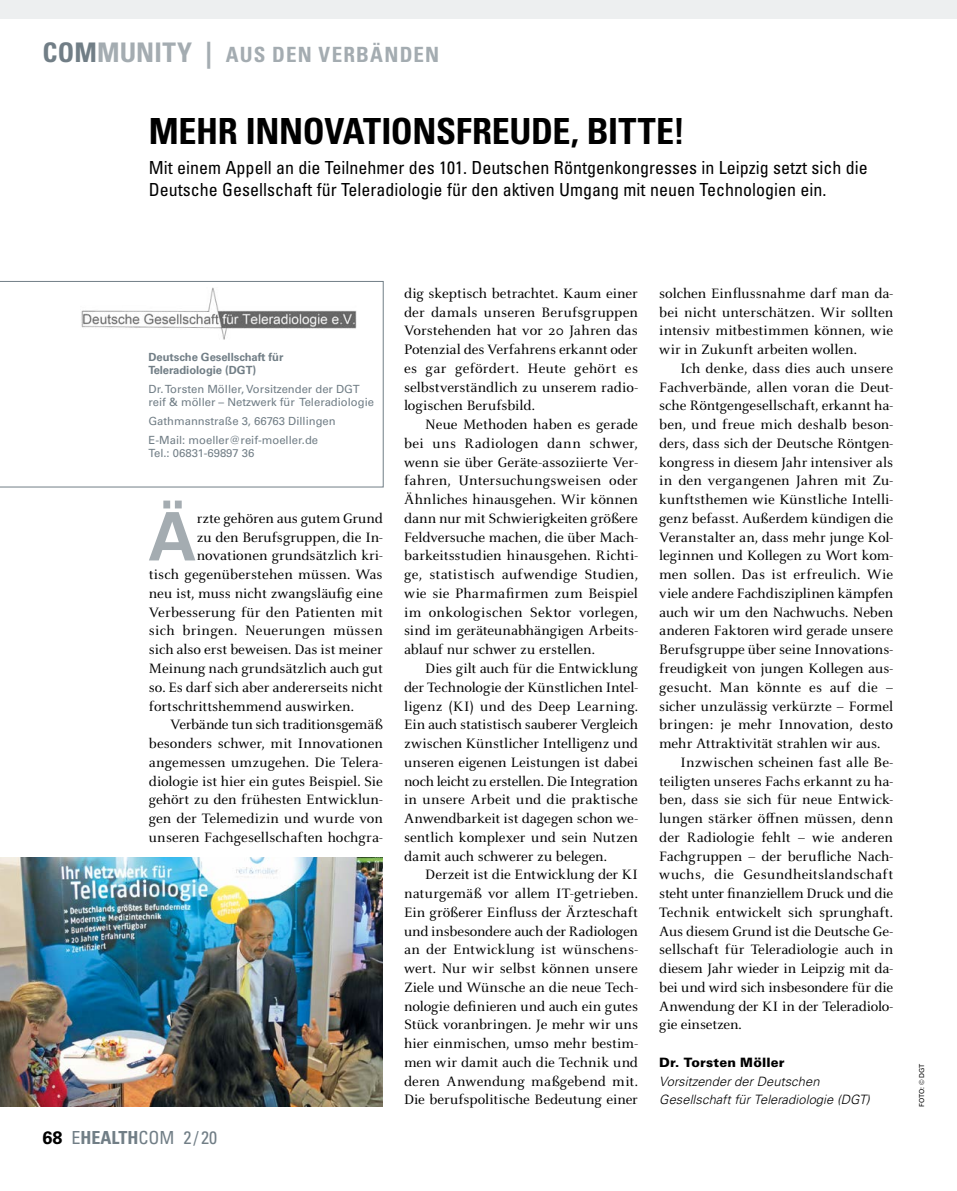
<style>
.page{position:relative;width:957px;height:1191px;background:#fff}
.page>*{position:absolute;margin:0;border:0;box-sizing:border-box;transform-origin:0 0}
.t1{font:700 66.9px "Univers LT Std";color:#a4acb1}
.t2{font:700 condensed 36px "Univers LT Std";letter-spacing:-.01em;color:#000}
.t3{font:700 condensed 21px "Univers LT Std";letter-spacing:.055em;color:#a4acb1}
.t4{font:condensed 18px/21.6px "Univers LT Std";color:#000}
.t5{font:condensed 18px "Univers LT Std";color:#717e86}
.t6{font:15px/18.8px "Celeste OT";color:#000;text-align:justify}
.t7{font:15px "Celeste OT";letter-spacing:-.02em;color:#000}
.t8{font:15px "Celeste OT";letter-spacing:.025em;color:#000}
.t9{font:italic 300 12.9px/18.8px "Univers LT Std";letter-spacing:.005em;color:#000}
.t10{font:900 12.9px "Univers LT Std";letter-spacing:.01em;color:#000}
.t11{font:11.25px/12.8px "Univers LT Std";color:#717e86}
.t12{font:700 11.25px/12.8px "Univers LT Std";letter-spacing:-.005em;color:#717e86}
.t13{font:6.75px "Univers LT Std";color:#000}
.s1{font-size:27px;color:#717e86}
.s2{font-size:27px}
.s3{font-weight:700;font-stretch:normal;color:#000}
.s4{font-weight:700}
</style>
<div class="page">
<div style="left:0;top:0;width:957px;height:19px;background:#edeff0"></div>
<img style="left:0;top:857px;width:383px;height:250px">
<svg style="left:0;top:281px;width:383px;height:206px"></svg>
<img style="left:74px;top:287px;width:289px;height:53px">
<h3 class="t3" style="left:43px;top:42px;width:398px"><span class="s1">COM</span><span class="s2">MUNITY |</span> AUS DEN VERBÄNDEN</h3>
<h2 class="t2" style="left:149px;top:109px;width:538px">MEHR INNOVATIONSFREUDE, BITTE!</h2>
<p class="t4" style="left:149px;top:157px;width:720px">Mit einem Appell an die Teilnehmer des 101. Deutschen Röntgenkongresses in Leipzig setzt sich die<br>Deutsche Gesellschaft für Teleradiologie für den aktiven Umgang mit neuen Technologien ein.</p>
<p class="t12" style="left:149px;top:351px;width:136px">Deutsche Gesellschaft für<br>Teleradiologie (DGT)</p>
<p class="t11" style="left:149px;top:383px;width:227px">Dr. Torsten Möller, Vorsitzender der DGT reif &amp; möller – Netzwerk für Teleradiologie</p>
<p class="t11" style="left:149px;top:411px;width:189px;line-height:19.2px">Gathmannstraße 3, 66763 Dillingen<br>E-Mail: moeller@reif-moeller.de</p>
<p class="t11" style="left:149px;top:446px;width:107px">Tel.: 06831-69897 36</p>
<h1 class="t1" style="left:148px;top:497px;width:50px">Ä</h1>
<p class="t6" style="left:197px;top:509px;width:187px">rzte gehören aus gutem Grund</p>
<p class="t6" style="left:197px;top:527px;width:187px">zu den Berufsgruppen, die In-</p>
<p class="t6" style="left:197px;top:546px;width:187px">novationen grundsätzlich kri-</p>
<p class="t6" style="left:149px;top:565px;width:235px">tisch gegenüberstehen müssen. Was</p>
<p class="t6" style="left:149px;top:584px;width:235px">neu ist, muss nicht zwangsläufig eine</p>
<p class="t6" style="left:149px;top:602px;width:235px">Verbesserung für den Patienten mit</p>
<p class="t8" style="left:149px;top:622px;width:235px">sich bringen. Neuerungen müssen</p>
<p class="t6" style="left:149px;top:640px;width:235px">sich also erst beweisen. Das ist meiner</p>
<p class="t6" style="left:149px;top:659px;width:235px">Meinung nach grundsätzlich auch gut</p>
<p class="t6" style="left:149px;top:677px;width:236px">so. Es darf sich aber andererseits nicht</p>
<p class="t6" style="left:149px;top:696px;width:207px">fortschrittshemmend auswirken.</p>
<p class="t7" style="left:170px;top:716px;width:214px">Verbände tun sich traditionsgemäß</p>
<p class="t6" style="left:149px;top:734px;width:235px">besonders schwer, mit Innovationen</p>
<p class="t6" style="left:149px;top:752px;width:235px">angemessen umzugehen. Die Telera-</p>
<p class="t6" style="left:149px;top:771px;width:235px">diologie ist hier ein gutes Beispiel. Sie</p>
<p class="t6" style="left:149px;top:790px;width:235px">gehört zu den frühesten Entwicklun-</p>
<p class="t6" style="left:149px;top:809px;width:235px">gen der Telemedizin und wurde von</p>
<p class="t6" style="left:149px;top:827px;width:235px">unseren Fachgesellschaften hochgra-</p>
<p class="t5" style="left:43px;top:1126px;width:176px"><span class="s3">68</span> E<span class="s4">HEALTH</span>COM 2 / 20</p>
<p class="t6" style="left:404px;top:284px;width:235px">dig skeptisch betrachtet. Kaum einer der damals unseren Berufsgruppen Vorstehenden hat vor 20 Jahren das Potenzial des Verfahrens erkannt oder es gar gefördert. Heute gehört es selbstverständlich zu unserem radio&shy;logischen Berufsbild.</p>
<p class="t6" style="left:404px;top:415px;width:235px;text-indent:21px">Neue Methoden haben es gerade bei uns Radiologen dann schwer, wenn sie über Geräte-assoziierte Ver&shy;fahren, Untersuchungsweisen oder Ähnliches hinausgehen. Wir können dann nur mit Schwierigkeiten größere Feldversuche machen, die über Mach&shy;barkeitsstudien hinausgehen. Richti&shy;ge, statistisch aufwendige Studien, wie sie Pharmafirmen zum Beispiel im onkologischen Sektor vorlegen, sind im geräteunabhängigen Arbeits&shy;ablauf nur schwer zu erstellen.</p>
<p class="t6" style="left:404px;top:659px;width:235px;text-indent:21px">Dies gilt auch für die Entwicklung der Technologie der Künstlichen Intel&shy;ligenz (KI) und des Deep Learning.<br>Ein auch statistisch sauberer Vergleich zwischen Künstlicher Intelligenz und unseren eigenen Leistungen ist dabei noch leicht zu erstellen. Die Integration in unsere Arbeit und die praktische Anwendbarkeit ist dagegen schon we&shy;sentlich komplexer und sein Nutzen damit auch schwerer zu belegen.</p>
<p class="t6" style="left:404px;top:865px;width:235px;text-indent:21px">Derzeit ist die Entwicklung der KI naturgemäß vor allem IT-getrieben.<br>Ein größerer Einfluss der Ärzteschaft und insbesondere auch der Radiologen an der Entwicklung ist wünschens&shy;wert. Nur wir selbst können unsere Ziele und Wünsche an die neue Tech&shy;nologie definieren und auch ein gutes Stück voranbringen. Je mehr wir uns hier einmischen, umso mehr bestim&shy;men wir damit auch die Technik und deren Anwendung maßgebend mit.<br>Die berufspolitische Bedeutung einer</p>
<p class="t6" style="left:659px;top:284px;width:235px">solchen Einflussnahme darf man da&shy;bei nicht unterschätzen. Wir sollten intensiv mitbestimmen können, wie wir in Zukunft arbeiten wollen.</p>
<p class="t6" style="left:680px;top:359px;width:214px">Ich denke, dass dies auch unsere</p>
<p class="t6" style="left:659px;top:377px;width:235px">Fachverbände, allen voran die Deut-</p>
<p class="t6" style="left:659px;top:396px;width:235px">sche Röntgengesellschaft, erkannt ha-</p>
<p class="t6" style="left:659px;top:415px;width:235px">ben, und freue mich deshalb beson-</p>
<p class="t6" style="left:659px;top:434px;width:235px">ders, dass sich der Deutsche Röntgen-</p>
<p class="t6" style="left:659px;top:452px;width:235px">kongress in diesem Jahr intensiver als</p>
<p class="t6" style="left:659px;top:471px;width:235px">in den vergangenen Jahren mit Zu-</p>
<p class="t6" style="left:659px;top:490px;width:235px">kunftsthemen wie Künstliche Intelli-</p>
<p class="t6" style="left:659px;top:509px;width:235px">genz befasst. Außerdem kündigen die</p>
<p class="t6" style="left:659px;top:527px;width:235px">Veranstalter an, dass mehr junge Kol-</p>
<p class="t6" style="left:659px;top:546px;width:235px">leginnen und Kollegen zu Wort kom-</p>
<p class="t6" style="left:659px;top:565px;width:235px">men sollen. Das ist erfreulich. Wie</p>
<p class="t6" style="left:659px;top:584px;width:235px">viele andere Fachdisziplinen kämpfen</p>
<p class="t6" style="left:659px;top:602px;width:235px">auch wir um den Nachwuchs. Neben</p>
<p class="t6" style="left:659px;top:621px;width:235px">anderen Faktoren wird gerade unsere</p>
<p class="t6" style="left:659px;top:640px;width:235px">Berufsgruppe über seine Innovations-</p>
<p class="t6" style="left:659px;top:659px;width:235px">freudigkeit von jungen Kollegen aus-</p>
<p class="t6" style="left:659px;top:677px;width:235px">gesucht. Man könnte es auf die –</p>
<p class="t6" style="left:659px;top:696px;width:235px">sicher unzulässig verkürzte – Formel</p>
<p class="t6" style="left:659px;top:715px;width:235px">bringen: je mehr Innovation, desto</p>
<p class="t6" style="left:659px;top:734px;width:222px">mehr Attraktivität strahlen wir aus.</p>
<p class="t6" style="left:680px;top:752px;width:214px">Inzwischen scheinen fast alle Be-</p>
<p class="t6" style="left:659px;top:771px;width:235px">teiligten unseres Fachs erkannt zu ha-</p>
<p class="t6" style="left:659px;top:790px;width:235px">ben, dass sie sich für neue Entwick-</p>
<p class="t6" style="left:659px;top:809px;width:235px">lungen stärker öffnen müssen, denn</p>
<p class="t6" style="left:659px;top:827px;width:235px">der Radiologie fehlt – wie anderen</p>
<p class="t6" style="left:659px;top:846px;width:235px">Fachgruppen – der berufliche Nach-</p>
<p class="t8" style="left:659px;top:866px;width:235px">wuchs, die Gesundheitslandschaft</p>
<p class="t6" style="left:659px;top:884px;width:235px">steht unter finanziellem Druck und die</p>
<p class="t6" style="left:659px;top:902px;width:235px">Technik entwickelt sich sprunghaft.</p>
<p class="t6" style="left:659px;top:921px;width:235px">Aus diesem Grund ist die Deutsche Ge-</p>
<p class="t6" style="left:659px;top:940px;width:235px">sellschaft für Teleradiologie auch in</p>
<p class="t6" style="left:659px;top:959px;width:235px">diesem Jahr wieder in Leipzig mit da-</p>
<p class="t6" style="left:659px;top:977px;width:235px">bei und wird sich insbesondere für die</p>
<p class="t7" style="left:659px;top:997px;width:235px">Anwendung der KI in der Teleradiolo-</p>
<p class="t6" style="left:659px;top:1015px;width:84px">gie einsetzen.</p>
<p class="t10" style="left:659px;top:1054px;width:127px">Dr. Torsten Möller</p>
<p class="t9" style="left:659px;top:1071px;width:212px">Vorsitzender der Deutschen<br>Gesellschaft für Teleradiologie (DGT)</p>
<p class="t13" style="left:918px;top:1107px;width:45px;rotate:-90deg">FOTO: © DGT</p>
</div>
